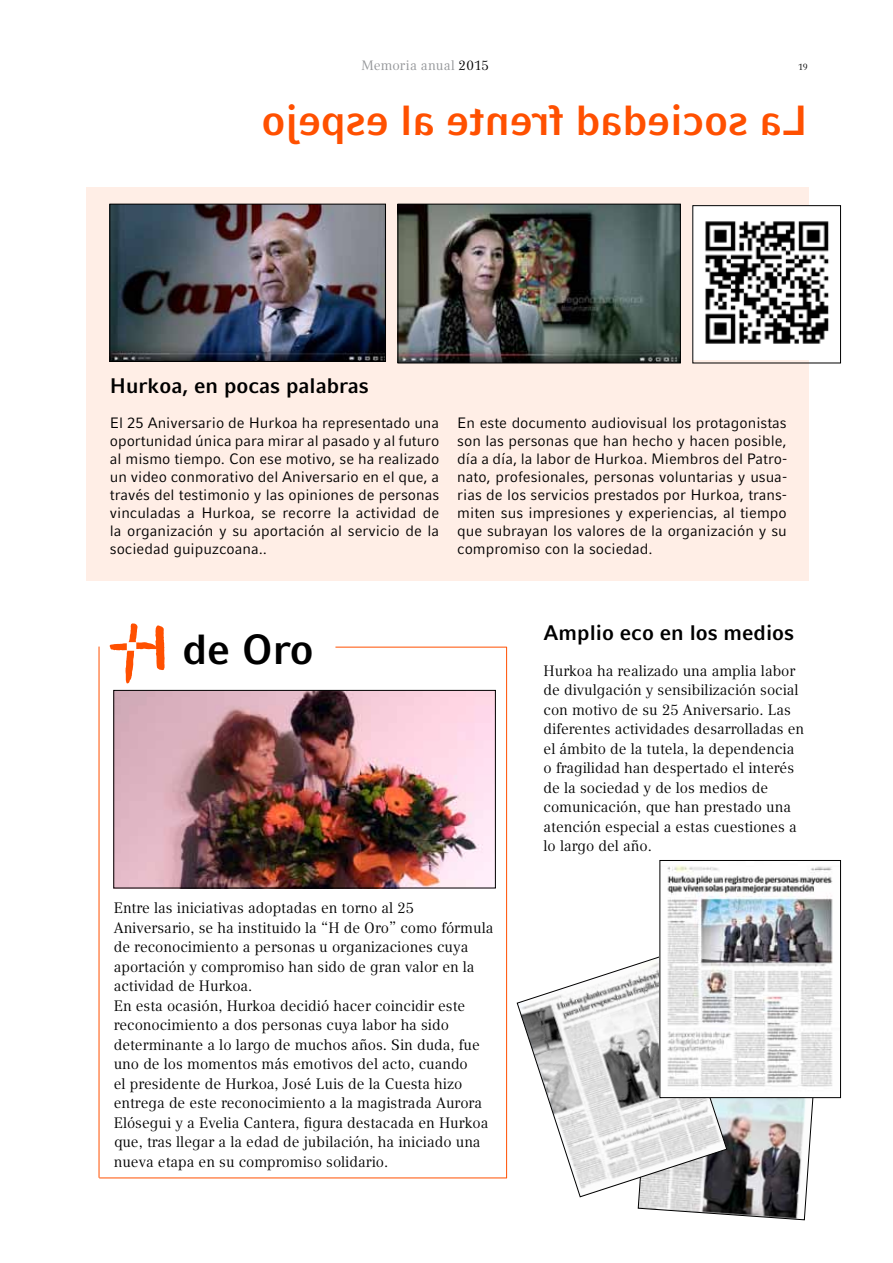
<style>
.page{position:relative;width:893px;height:1263px;background:#fff}
.page>*{position:absolute;margin:0;border:0;box-sizing:border-box;transform-origin:0 0}
.t1{font:700 42px "Compatil Fact LT";color:#000}
.t2{font:700 21px "Compatil Fact LT";color:#000}
.t3{font:15px/19.5px "Compatil Text LT";color:#000}
.t4{font:15px/18px "Compatil Fact LT";color:#000;text-align:justify}
.t5{font:13.5px "Compatil Text LT";letter-spacing:.015em;color:#939598}
.t6{font:9px "Compatil Text LT";color:#000}
.s1{color:#000}
</style>
<div class="page">
<div style="left:86px;top:187px;width:723px;height:393px;background:#ffeee6"></div>
<img style="left:695px;top:207px;width:134px;height:153px">
<div style="left:693px;top:205px;width:148px;height:158px;border:1px solid #000"></div>
<img style="left:112px;top:206px;width:272px;height:154px">
<div style="left:110px;top:204px;width:276px;height:158px;border:1px solid #000"></div>
<img style="left:400px;top:206px;width:279px;height:155px">
<div style="left:398px;top:204px;width:283px;height:159px;border:1px solid #000"></div>
<svg style="left:110px;top:623px;width:55px;height:60px"></svg>
<img style="left:116px;top:692px;width:378px;height:194px">
<div style="left:114px;top:690px;width:382px;height:198px;border:1px solid #000"></div>
<hr style="left:335px;top:647px;width:172px;height:1px;background:#ff5000">
<hr style="left:99px;top:1178px;width:408px;height:1px;background:#ff5000">
<hr style="left:506px;top:647px;width:1px;height:531px;background:#ff5000">
<hr style="left:99px;top:646px;width:1px;height:532px;background:#ff5000">
<svg style="left:638px;top:1098px;width:178px;height:122px"></svg>
<svg style="left:517px;top:955px;width:210px;height:242px"></svg>
<img style="left:662px;top:865px;width:171px;height:231px">
<div style="left:660px;top:860px;width:181px;height:238px;border:1px solid #000"></div>
<p class="t5" style="left:361px;top:57px;width:129px">Memoria anual <span class="s1">2015</span></p>
<p class="t6" style="left:798px;top:61px;width:11px">19</p>
<h2 class="t2" style="left:110px;top:374px;width:261px">Hurkoa, en pocas palabras</h2>
<p class="t4" style="left:110px;top:414px;width:331px">El 25 Aniversario de Hurkoa ha representado una oportunidad única para mirar al pasado y al futuro al mismo tiempo. Con ese motivo, se ha realizado un video conmorativo del Aniversario en el que, a través del testimonio y las opiniones de personas vinculadas a Hurkoa, se recorre la actividad de la organización y su aportación al servicio de la sociedad guipuzcoana..</p>
<p class="t4" style="left:457px;top:414px;width:331px">En este documento audiovisual los protagonistas son las personas que han hecho y hacen posible, día a día, la labor de Hurkoa. Miembros del Patro&shy;nato, profesionales, personas voluntarias y usua&shy;rias de los servicios prestados por Hurkoa, trans&shy;miten sus impresiones y experiencias, al tiempo que subrayan los valores de la organización y su compromiso con la sociedad.</p>
<h1 class="t1" style="left:182px;top:625px;width:133px">de Oro</h1>
<p class="t3" style="left:114px;top:898px;width:381px">Entre las iniciativas adoptadas en torno al 25<br>Aniversario, se ha instituido la “H de Oro” como fórmula de reconocimiento a personas u organizaciones cuya aportación y compromiso han sido de gran valor en la actividad de Hurkoa.<br>En esta ocasión, Hurkoa decidió hacer coincidir este reconocimiento a dos personas cuya labor ha sido determinante a lo largo de muchos años. Sin duda, fue uno de los momentos más emotivos del acto, cuando<br>el presidente de Hurkoa, José Luis de la Cuesta hizo entrega de este reconocimiento a la magistrada Aurora Elósegui y a Evelia Cantera, figura destacada en Hurkoa que, tras llegar a la edad de jubilación, ha iniciado una nueva etapa en su compromiso solidario.</p>
<h2 class="t2" style="left:544px;top:620px;width:252px">Amplio eco en los medios</h2>
<p class="t3" style="left:544px;top:660px;width:262px">Hurkoa ha realizado una amplia labor de divulgación y sensibilización social con motivo de su 25 Aniversario. Las diferentes actividades desarrolladas en el ámbito de la tutela, la dependencia o fragilidad han despertado el interés de la sociedad y de los medios de comunicación, que han prestado una atención especial a estas cuestiones a lo largo del año.</p>
</div>
